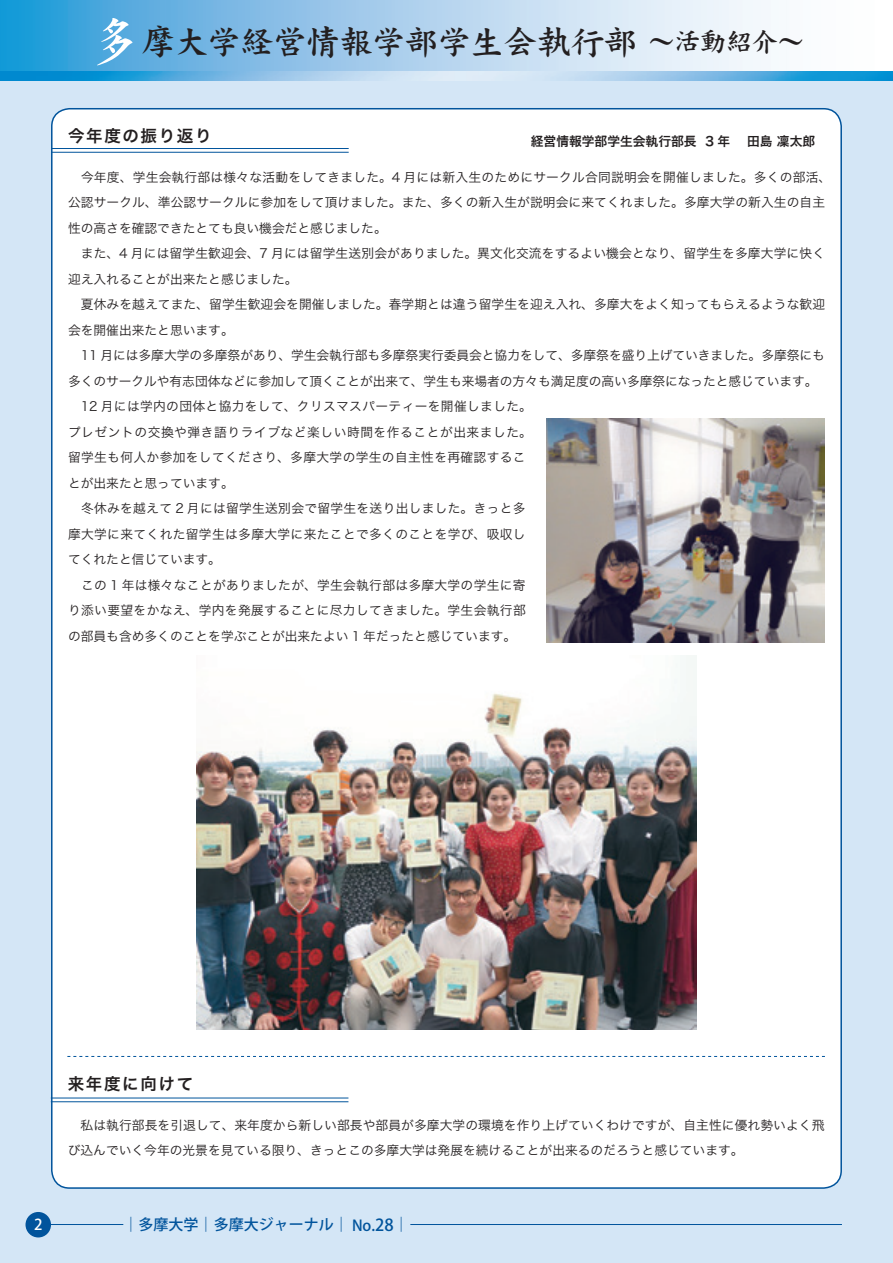
<style>
.page{position:relative;width:893px;height:1263px;background:#d4e6f6}
.page>*{position:absolute;margin:0;border:0;box-sizing:border-box;transform-origin:0 0}
.t1{font:34.5px "DF Kai Sho Std W7";letter-spacing:-.04em;color:#231f20}
.t2{font:16.5px "Hira Kaku Pro W6";letter-spacing:.1em;color:#231f20}
.t3{font:500 15px "Koz Go Pro";color:#01549c}
.t4{font:500 15px "Koz Go Pro";color:#fff}
.t5{font:12.75px/25.5px "Hira Kaku Pro W3";letter-spacing:.005em;color:#231f20}
.t6{font:12.75px "Hira Kaku Pro W6";color:#231f20}
.s1{font-size:52.5px;color:#fff}
.s2{font-size:27px}
.s3{font-size:16.5px}
</style>
<div class="page">
<img style="left:0;top:0;width:893px;height:72px">
<img style="left:0;top:72px;width:893px;height:8px">
<hr style="left:49px;top:1224px;width:74px;height:1px;background:#01549c">
<hr style="left:410px;top:1224px;width:432px;height:1px;background:#01549c">
<div style="left:26px;top:1212px;width:25px;height:25px;background:#01549c;border-radius:50%"></div>
<div style="left:52px;top:109px;width:789px;height:1079px;background:#fff;border-radius:18px"></div>
<hr style="left:51px;top:148px;width:298px;height:1px;background:#01549c">
<hr style="left:51px;top:152px;width:298px;height:1px;background:#01549c">
<svg style="left:67px;top:1056px;width:758px;height:1px"></svg>
<hr style="left:51px;top:1098px;width:297px;height:1px;background:#01549c">
<hr style="left:51px;top:1101px;width:297px;height:1px;background:#01549c">
<img style="left:547px;top:419px;width:278px;height:223px">
<img style="left:197px;top:655px;width:499px;height:375px">
<h1 class="t1" style="left:89px;top:23px;width:717px"><span class="s1">多</span>摩大学経営情報学部学生会執行部 <span class="s2">～活動紹介～</span></h1>
<p class="t2" style="left:68px;top:120px;width:145px">今年度の振り返り</p>
<p class="t6" style="left:531px;top:130px;width:286px">経営情報学部学生会執行部長 3 年　 田島 凜太郎</p>
<p class="t5" style="left:68px;top:163px;width:765px">　今年度、学生会執行部は様々な活動をしてきました。4 月には新入生のためにサークル合同説明会を開催しました。多くの部活、公認サークル、準公認サークルに参加をして頂けました。また、多くの新入生が説明会に来てくれました。多摩大学の新入生の自主性の高さを確認できたとても良い機会だと感じました。<br>　また、4 月には留学生歓迎会、7 月には留学生送別会がありました。異文化交流をするよい機会となり、留学生を多摩大学に快く迎え入れることが出来たと感じました。<br>　夏休みを越えてまた、留学生歓迎会を開催しました。春学期とは違う留学生を迎え入れ、多摩大をよく知ってもらえるような歓迎会を開催出来たと思います。<br>　11 月には多摩大学の多摩祭があり、学生会執行部も多摩祭実行委員会と協力をして、多摩祭を盛り上げていきました。多摩祭にも多くのサークルや有志団体などに参加して頂くことが出来て、学生も来場者の方々も満足度の高い多摩祭になったと感じています。　12 月には学内の団体と協力をして、クリスマスパーティーを開催しました。<br>プレゼントの交換や弾き語りライブなど楽しい時間を作ることが出来ました。<br>留学生も何人か参加をしてくださり、多摩大学の学生の自主性を再確認するこ<br>とが出来たと思っています。<br>　冬休みを越えて 2 月には留学生送別会で留学生を送り出しました。きっと多<br>摩大学に来てくれた留学生は多摩大学に来たことで多くのことを学び、吸収し<br>てくれたと信じています。<br>　この 1 年は様々なことがありましたが、学生会執行部は多摩大学の学生に寄<br>り添い要望をかなえ、学内を発展することに尽力してきました。学生会執行部<br>の部員も含め多くのことを学ぶことが出来たよい 1 年だったと感じています。</p>
<p class="t2" style="left:68px;top:1069px;width:127px">来年度に向けて</p>
<p class="t5" style="left:68px;top:1111px;width:758px">　私は執行部長を引退して、来年度から新しい部長や部員が多摩大学の環境を作り上げていくわけですが、自主性に優れ勢いよく飛び込んでいく今年の光景を見ている限り、きっとこの多摩大学は発展を続けることが出来るのだろうと感じています。</p>
<p class="t4" style="left:34px;top:1215px;width:10px">2</p>
<p class="t3" style="left:124px;top:1215px;width:287px">―多摩大学―多摩大ジャーナル― No.<span class="s3">28</span>―</p>
</div>
